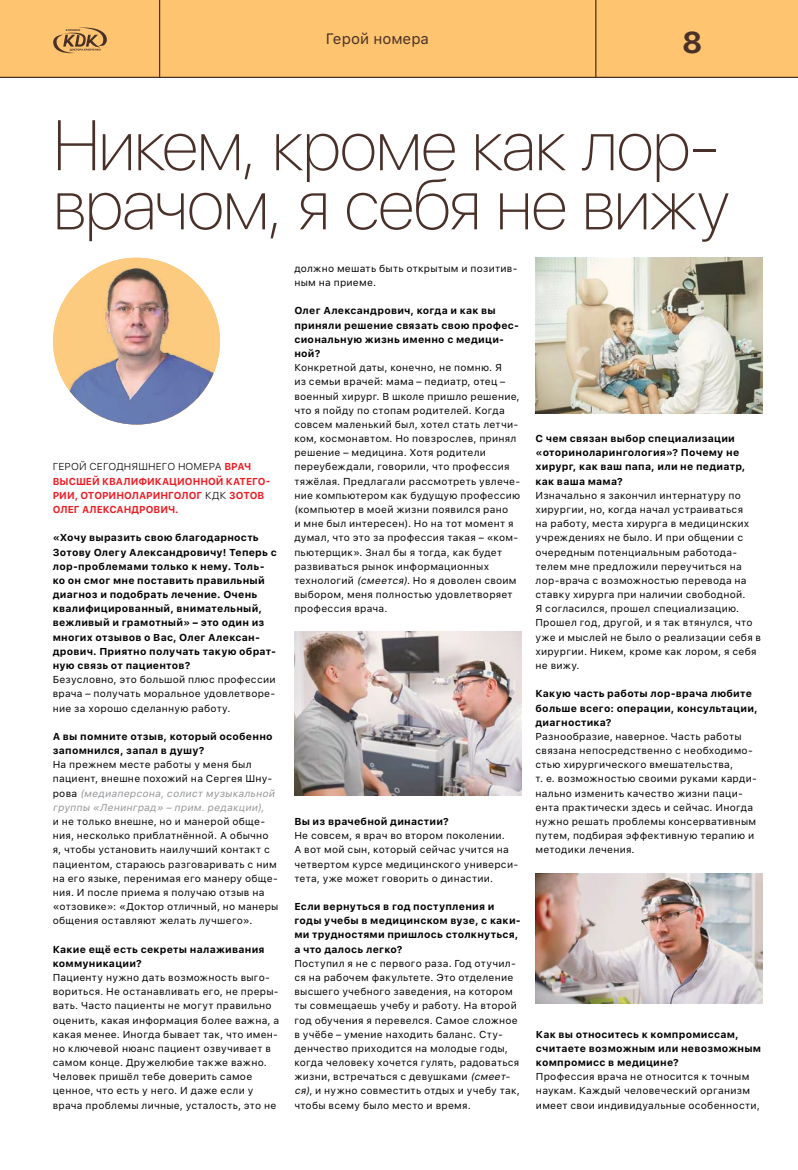
<style>
.page{position:relative;width:798px;height:1170px;background:#fff}
.page>*{position:absolute;margin:0;border:0;box-sizing:border-box;transform-origin:0 0}
.t1{font:100 70.88px/59.1px "SF Pro Display";letter-spacing:-.015em;color:#493028}
.t2{font:700 30px "SF Pro Display";color:#493028}
.t3{font:15px "SF Pro Text";color:#493028}
.t4{font:10px/14.1px "SF Pro Text";letter-spacing:.025em;color:#000}
.t5{font:700 10px/14.1px "SF Pro Text";letter-spacing:.025em;color:#000}
.t6{font:700 10px/14.1px "SF Pro Text";color:#ed1d24}
.s1{font-weight:300;color:#000}
.s2{font-style:italic;color:#939598}
.s3{font-style:italic}
</style>
<div class="page">
<hr style="left:797px;top:0;width:1px;height:78px;background:#fec46f">
<div style="left:0;top:0;width:797px;height:78px;background:#fec46f"></div>
<hr style="left:159px;top:0;width:1px;height:77px;background:#493028">
<hr style="left:0;top:77px;width:797px;height:1px;background:#493028">
<hr style="left:595px;top:0;width:1px;height:77px;background:#493028">
<img style="left:53px;top:268px;width:167px;height:156px">
<img style="left:53px;top:258px;width:167px;height:166px;border-radius:50%">
<img style="left:294px;top:631px;width:227px;height:164px">
<img style="left:535px;top:258px;width:227px;height:156px">
<img style="left:535px;top:873px;width:227px;height:130px">
<svg style="left:53px;top:27px;width:54px;height:27px"></svg>
<h3 class="t3" style="left:325px;top:28px;width:105px">Герой номера</h3>
<h2 class="t2" style="left:682px;top:25px;width:21px">8</h2>
<h1 class="t1" style="left:53px;top:118px;width:677px">Никем, кроме как лор&shy;врачом, я себя не вижу</h1>
<p class="t6" style="left:53px;top:460px;width:219px"><span class="s1">ГЕРОЙ СЕГОДНЯШНЕГО НОМЕРА</span> ВРАЧ<br>ВЫСШЕЙ КВАЛИФИКАЦИОННОЙ КАТЕГО-<br>РИИ, ОТОРИНОЛАРИНГОЛОГ <span class="s1">КДК</span> ЗОТОВ<br>ОЛЕГ АЛЕКСАНДРОВИЧ.</p>
<p class="t5" style="left:53px;top:531px;width:225px">«Хочу выразить свою благодарность Зотову Олегу Александровичу! Теперь с лор-проблемами только к нему. Толь&shy;ко он смог мне поставить правильный диагноз и подобрать лечение. Очень квалифицированный, внимательный, вежливый и грамотный» – это один из многих отзывов о Вас, Олег Алексан&shy;дрович. Приятно получать такую обрат&shy;ную связь от пациентов?</p>
<p class="t4" style="left:53px;top:673px;width:224px;text-align:justify">Безусловно, это большой плюс профессии врача – получать моральное удовлетворе&shy;ние за хорошо сделанную работу.</p>
<p class="t5" style="left:53px;top:729px;width:221px">А вы помните отзыв, который особенно запомнился, запал в душу?</p>
<p class="t4" style="left:53px;top:758px;width:226px">На прежнем месте работы у меня был пациент, внешне похожий на Сергея Шну&shy;р о в а <span class="s2">(медиаперсона,солист музыкальной группы «Ленинград» – прим.редакции),</span></p>
<p class="t4" style="left:53px;top:814px;width:227px">и не только внешне, но и манерой обще&shy;ния, несколько приблатнённой. А обычно я, чтобы установить наилучший контакт с пациентом, стараюсь разговаривать с ним на его языке, перенимая его манеру обще&shy;ния. И после приема я получаю отзыв на «отзовике»: «Доктор отличный, но манеры общения оставляют желать лучшего».</p>
<p class="t5" style="left:53px;top:942px;width:213px">Какие ещё есть секреты налаживания коммуникации?</p>
<p class="t4" style="left:53px;top:970px;width:228px">Пациенту нужно дать возможность выго&shy;вориться. Не останавливать его, не преры&shy;вать. Часто пациенты не могут правильно оценить, какая информация более важна, а какая менее. Иногда бывает так, что имен&shy;но ключевой нюанс пациент озвучивает в самом конце. Дружелюбие также важно.<br>Человек пришёл тебе доверить самое ценное, что есть у него. И даже если у врача проблемы личные, усталость, это не</p>
<p class="t4" style="left:294px;top:262px;width:224px">должно мешать быть открытым и позитив&shy;ным на приеме.</p>
<p class="t5" style="left:294px;top:304px;width:226px">Олег Александрович, когда и как вы приняли решение связать свою профес&shy;сиональную жизнь именно с медици&shy;ной?</p>
<p class="t4" style="left:294px;top:361px;width:227px">Конкретной даты, конечно, не помню. Я<br>из семьи врачей: мама – педиатр, отец – военный хирург. В школе пришло решение, что я пойду по стопам родителей. Когда совсем маленький был, хотел стать летчи&shy;ком, космонавтом. Но повзрослев, принял решение – медицина. Хотя родители переубеждали, говорили, что профессия тяжёлая. Предлагали рассмотреть увлече&shy;ние компьютером как будущую профессию (компьютер в моей жизни появился рано<br>и мне был интересен). Но на тот момент я думал, что это за профессия такая – «ком&shy;пьютерщик». Знал бы я тогда, как будет развиваться рынок информационных технологий <span class="s3">(смеется)</span>. Но я доволен своим выбором, меня полностью удовлетворяет профессия врача.</p>
<p class="t5" style="left:294px;top:814px;width:156px">Вы из врачебной династии?</p>
<p class="t4" style="left:294px;top:828px;width:225px">Не совсем, я врач во втором поколении.<br>А вот мой сын, который сейчас учится на четвертом курсе медицинского универси&shy;тета, уже может говорить о династии.</p>
<p class="t5" style="left:294px;top:899px;width:228px">Если вернуться в год поступления и годы учебы в медицинском вузе, с каки&shy;ми трудностями пришлось столкнуться, а что далось легко?</p>
<p class="t4" style="left:294px;top:956px;width:227px">Поступил я не с первого раза. Год отучил&shy;ся на рабочем факультете. Это отделение высшего учебного заведения, на котором ты совмещаешь учебу и работу. На второй год обучения я перевелся. Самое сложное в учёбе – умение находить баланс. Сту&shy;денчество приходится на молодые годы, когда человеку хочется гулять, радоваться жизни, встречаться с девушками <span class="s3">(смеет&shy;ся)</span>, и нужно совместить отдых и учебу так, чтобы всему было место и время.</p>
<p class="t5" style="left:535px;top:431px;width:211px">С чем связан выбор специализации «оториноларингология»? Почему не хирург, как ваш папа, или не педиатр, как ваша мама?</p>
<p class="t4" style="left:535px;top:488px;width:227px">Изначально я закончил интернатуру по хирургии, но, когда начал устраиваться<br>на работу, места хирурга в медицинских учреждениях не было. И при общении с очередным потенциальным работода&shy;телем мне предложили переучиться на лор-врача с возможностью перевода на ставку хирурга при наличии свободной.<br>Я согласился, прошел специализацию.<br>Прошел год, другой, и я так втянулся, что уже и мыслей не было о реализации себя в хирургии. Никем, кроме как лором, я себя не вижу.</p>
<p class="t5" style="left:535px;top:686px;width:223px">Какую часть работы лор-врача любите больше всего: операции, консультации, диагностика?</p>
<p class="t4" style="left:535px;top:729px;width:223px">Разнообразие, наверное. Часть работы связана непосредственно с необходимо&shy;стью хирургического вмешательства,<br>т. е. возможностью своими руками карди&shy;нально изменить качество жизни паци&shy;ента практически здесь и сейчас. Иногда нужно решать проблемы консервативным путем, подбирая эффективную терапию и методики лечения.</p>
<p class="t5" style="left:535px;top:1027px;width:227px">Как вы относитесь к компромиссам, считаете возможным или невозможным компромисс в медицине?</p>
<p class="t4" style="left:535px;top:1069px;width:225px">Профессия врача не относится к точным наукам. Каждый человеческий организм имеет свои индивидуальные особенности,</p>
</div>
